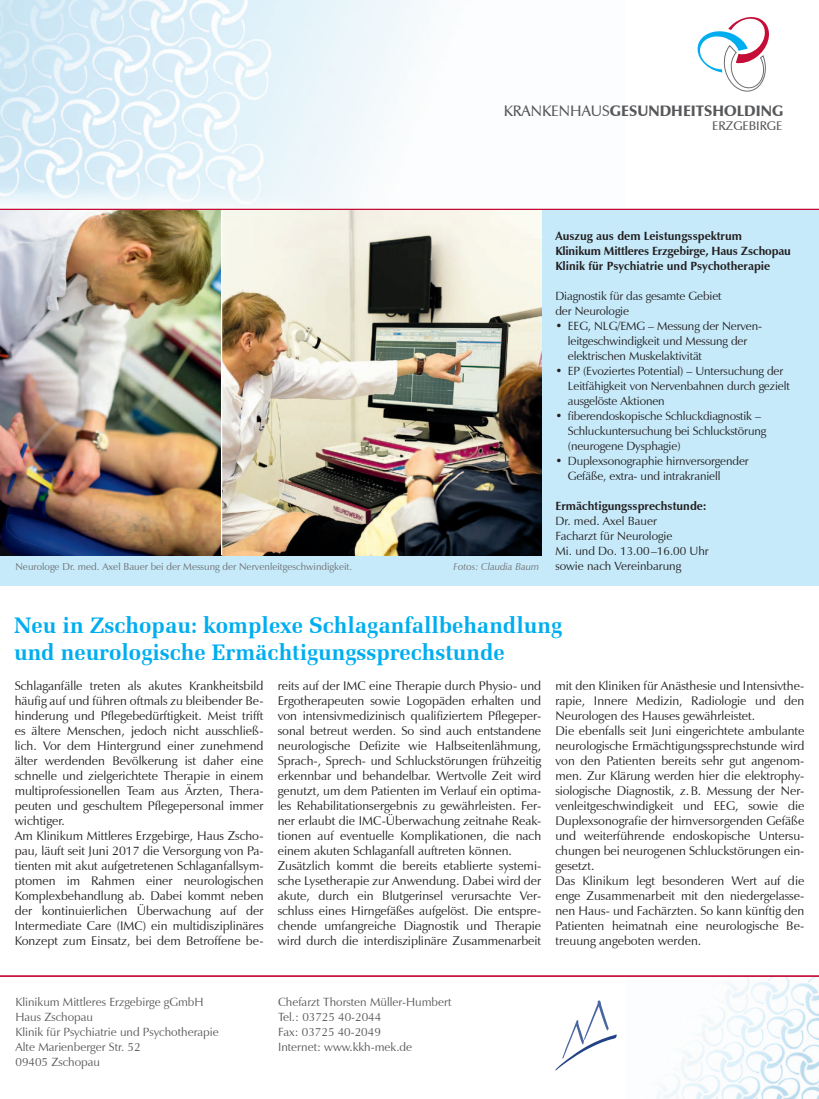
<style>
.page{position:relative;width:819px;height:1099px;background:#fff}
.page>*{position:absolute;margin:0;border:0;box-sizing:border-box;transform-origin:0 0}
.t1{font:700 22.5px/27px "Zapf Elliptical 711 BT";color:#00aeef}
.t2{font:900 15.12px "Zapf Humanist 601 BT";letter-spacing:.005em;color:#57585a}
.t3{font:12.5px/15px "Zapf Humanist 601 BT";color:#231f20}
.t4{font:600 12.5px "Zapf Humanist 601 BT";letter-spacing:.005em;color:#57585a}
.t5{font:11.88px/15px "Zapf Humanist 601 BT";letter-spacing:-.01em;color:#231f20}
.t6{font:11.88px/15px "Zapf Humanist 601 BT";color:#57585a}
.t7{font:700 11.88px/15px "Zapf Humanist 601 BT";color:#231f20}
.t8{font:10px "Zapf Humanist 601 BT";color:#6c6d70}
.t9{font:italic 10px "Zapf Humanist 601 BT";color:#6c6d70}
.s1{font-weight:600}
</style>
<div class="page">
<img style="left:626px;top:976px;width:193px;height:122px">
<img style="left:0;top:0;width:625px;height:209px">
<svg style="left:697px;top:17px;width:72px;height:75px"></svg>
<hr style="left:0;top:975px;width:819px;height:1px;background:#c40c37">
<hr style="left:0;top:209px;width:819px;height:1px;background:#c40c37">
<svg style="left:555px;top:1000px;width:61px;height:70px"></svg>
<div style="left:0;top:210px;width:819px;height:375px;background:#c6eafa"></div>
<img style="left:222px;top:210px;width:319px;height:345px">
<img style="left:0;top:210px;width:221px;height:345px">
<hr style="left:221px;top:210px;width:1px;height:345px;background:#fff">
<p class="t2" style="left:503px;top:102px;width:281px"><span class="s1">KRANKENHAUS</span>GESUNDHEITSHOLDING</p>
<p class="t4" style="left:712px;top:118px;width:72px">ERZGEBIRGE</p>
<p class="t7" style="left:555px;top:228px;width:237px">Auszug aus dem Leistungsspektrum<br>Klinikum Mittleres Erzgebirge, Haus Zschopau<br>Klinik für Psychiatrie und Psychotherapie</p>
<p class="t5" style="left:555px;top:288px;width:168px">Diagnostik für das gesamte Gebiet der Neurologie</p>
<p class="t5" style="left:568px;top:318px;width:196px;text-indent:-12px">• EEG, NLG/EMG – Messung der Nerven&shy;leitgeschwindigkeit und Messung der elektrischen Muskelaktivität</p>
<p class="t5" style="left:568px;top:363px;width:223px;text-indent:-12px">• EP (Evoziertes Potential) – Untersuchung der<br>Leitfähigkeit von Nervenbahnen durch gezielt ausgelöste Aktionen</p>
<p class="t5" style="left:568px;top:408px;width:200px;text-indent:-12px">• fiberendoskopische Schluckdiagnostik –<br>Schluckuntersuchung bei Schluckstörung (neurogene Dysphagie)</p>
<p class="t5" style="left:568px;top:453px;width:182px;text-indent:-12px">• Duplexsonographie hirnversorgender<br>Gefäße, extra- und intrakraniell</p>
<p class="t7" style="left:555px;top:498px;width:153px">Ermächtigungssprechstunde:</p>
<p class="t5" style="left:555px;top:513px;width:155px">Dr. med. Axel Bauer<br>Facharzt für Neurologie<br>Mi. und Do. 13.00–16.00 Uhr</p>
<p class="t8" style="left:16px;top:560px;width:338px">Neurologe Dr. med. Axel Bauer bei der Messung der Nervenleitgeschwindigkeit.</p>
<p class="t9" style="left:453px;top:561px;width:87px">Fotos: Claudia Baum</p>
<p class="t5" style="left:555px;top:558px;width:127px">sowie nach Vereinbarung</p>
<h1 class="t1" style="left:14px;top:612px;width:549px">Neu in Zschopau: komplexe Schlaganfallbehandlung und neurologische Ermächtigungssprechstunde</h1>
<p class="t3" style="left:15px;top:678px;width:250px">Schlaganfälle treten als akutes Krankheitsbild häufig auf und führen oftmals zu bleibender Be&shy;hinderung und Pflegebedürftigkeit. Meist trifft es ältere Menschen, jedoch nicht ausschließ&shy;lich. Vor dem Hintergrund einer zunehmend älter werdenden Bevölkerung ist daher eine schnelle und zielgerichtete Therapie in einem multiprofessionellen Team aus Ärzten, Thera&shy;peuten und geschultem Pflegepersonal immer wichtiger.<br>Am Klinikum Mittleres Erzgebirge, Haus Zscho&shy;pau, läuft seit Juni 2017 die Versorgung von Pa&shy;tienten mit akut aufgetretenen Schlaganfallsym&shy;ptomen im Rahmen einer neurologischen Komplexbehandlung ab. Dabei kommt neben der kontinuierlichen Überwachung auf der Intermediate Care (IMC) ein multidisziplinäres Konzept zum Einsatz, bei dem Betroffene be-</p>
<p class="t3" style="left:278px;top:678px;width:265px">reits auf der IMC eine Therapie durch Physio- und Ergotherapeuten sowie Logopäden erhalten und von intensivmedizinisch qualifiziertem Pflegeper&shy;sonal betreut werden. So sind auch entstandene neurologische Defizite wie Halbseitenlähmung, Sprach-, Sprech- und Schluckstörungen frühzeitig erkennbar und behandelbar. Wertvolle Zeit wird genutzt, um dem Patienten im Verlauf ein optima&shy;les Rehabilitationsergebnis zu gewährleisten. Fer&shy;ner erlaubt die IMC-Überwachung zeitnahe Reak&shy;tionen auf eventuelle Komplikationen, die nach einem akuten Schlaganfall auftreten können.<br>Zusätzlich kommt die bereits etablierte systemi&shy;sche Lysetherapie zur Anwendung. Dabei wird der akute, durch ein Blutgerinsel verursachte Ver&shy;schluss eines Hirngefäßes aufgelöst. Die entspre&shy;chende umfangreiche Diagnostik und Therapie wird durch die interdisziplinäre Zusammenarbeit</p>
<p class="t3" style="left:555px;top:678px;width:250px">mit den Kliniken für Anästhesie und Intensivthe&shy;rapie, Innere Medizin, Radiologie und den Neurologen des Hauses gewährleistet.<br>Die ebenfalls seit Juni eingerichtete ambulante neurologische Ermächtigungssprechstunde wird von den Patienten bereits sehr gut angenom&shy;men. Zur Klärung werden hier die elektrophy&shy;siologische Diagnostik, z.B. Messung der Ner&shy;venleitgeschwindigkeit und EEG, sowie die Duplexsonografie der hirnversorgenden Gefäße und weiterführende endoskopische Untersu&shy;chungen bei neurogenen Schluckstörungen ein&shy;gesetzt.<br>Das Klinikum legt besonderen Wert auf die enge Zusammenarbeit mit den niedergelasse&shy;nen Haus- und Fachärzten. So kann künftig den Patienten heimatnah eine neurologische Be&shy;treuung angeboten werden.</p>
<p class="t6" style="left:16px;top:993px;width:205px">Klinikum Mittleres Erzgebirge gGmbH<br>Haus Zschopau<br>Klinik für Psychiatrie und Psychotherapie<br>Alte Marienberger Str. 52<br>09405 Zschopau</p>
<p class="t6" style="left:278px;top:993px;width:175px">Chefarzt Thorsten Müller-Humbert<br>Tel.: 03725 40-2044<br>Fax: 03725 40-2049<br>Internet: www.kkh-mek.de</p>
</div>
